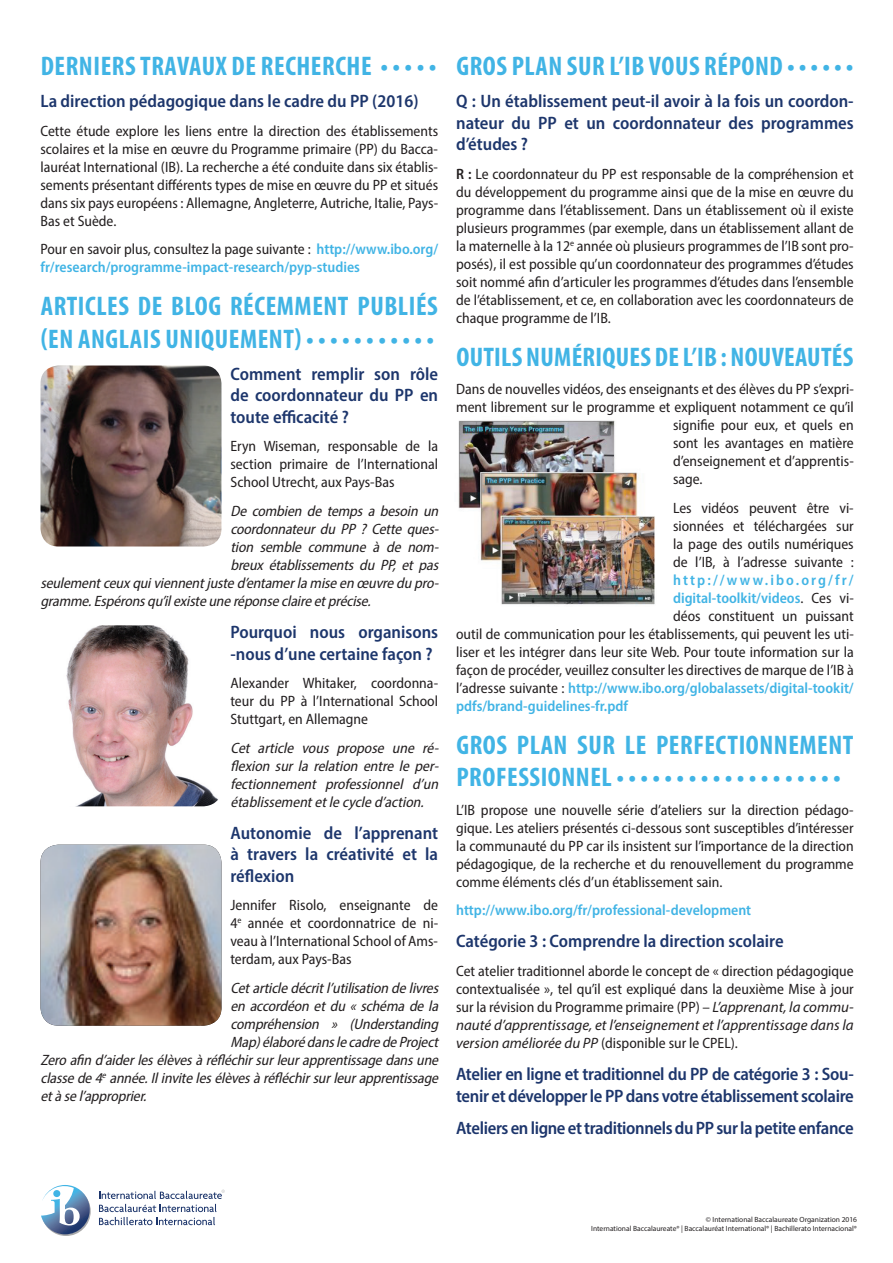
<style>
.page{position:relative;width:893px;height:1263px;background:#fff}
.page>*{position:absolute;margin:0;border:0;box-sizing:border-box;transform-origin:0 0}
.t1{font:700 condensed 27px/32.4px "Myriad Pro";letter-spacing:.02em;color:#41b4e5}
.t2{font:600 semi-condensed 18px/21.6px "Myriad Pro";color:#1d366c;text-align:justify}
.t3{font:600 semi-condensed 18px/21.6px "Myriad Pro";letter-spacing:-.02em;color:#1d366c}
.t4{font:semi-condensed 15px/18px "Myriad Pro";color:#231f20;text-align:justify}
.t5{font:italic semi-condensed 15px/18px "Myriad Pro";letter-spacing:-.01em;color:#231f20;text-align:justify}
.t6{font:600 semi-condensed 15px/18px "Myriad Pro";color:#41b4e5}
.t7{font:600 semi-condensed 15px "Myriad Pro";letter-spacing:.14em;color:#41b4e5}
.t8{font:7.5px/9px "Myriad Pro";color:#231f20;text-align:right}
.s1{font-weight:400;color:#231f20}
.s2{font-weight:600}
.s3{font-style:italic;font-stretch:normal}
</style>
<div class="page">
<svg style="left:41px;top:1185px;width:50px;height:51px"></svg>
<svg style="left:99px;top:1190px;width:126px;height:35px"></svg>
<img style="left:66px;top:625px;width:152px;height:181px">
<img style="left:40px;top:845px;width:181px;height:181px">
<img style="left:458px;top:420px;width:197px;height:185px">
<img style="left:40px;top:365px;width:181px;height:181px">
<h1 class="t1" style="left:41px;top:49px;width:397px">DERNIERS TRAVAUX DE RECHERCHE • • • • •</h1>
<p class="t2" style="left:40px;top:90px;width:379px">La direction pédagogique dans le cadre du PP (2016)</p>
<p class="t4" style="left:40px;top:121px;width:399px">Cette étude explore les liens entre la direction des établissements scolaires et la mise en œuvre du Programme primaire (PP) du Bacca&shy;lauréat International (IB). La recherche a été conduite dans six établis&shy;sements présentant différents types de mise en œuvre du PP et situés dans six pays européens : Allemagne, Angleterre, Autriche, Italie, Pays-Bas et Suède.</p>
<p class="t6" style="left:40px;top:240px;width:399px"><span class="s1">Pour en savoir plus, consultez la page suivante :</span> http://www.ibo.org/ fr/research/programme-impact-research/pyp-studies</p>
<h1 class="t1" style="left:41px;top:289px;width:399px">ARTICLES DE BLOG RÉCEMMENT PUBLIÉS (EN ANGLAIS UNIQUEMENT) • • • • • • • • • • •</h1>
<p class="t2" style="left:230px;top:362px;width:209px">Comment remplir son rôle de coordonnateur du PP en toute efficacité ?</p>
<p class="t4" style="left:230px;top:437px;width:209px">Eryn Wiseman, responsable de la section primaire de l’International School Utrecht, aux Pays-Bas</p>
<p class="t5" style="left:230px;top:502px;width:213px">De combien de temps a besoin un</p>
<p class="t5" style="left:230px;top:520px;width:213px">coordonnateur du PP ? Cette ques-</p>
<p class="t5" style="left:230px;top:538px;width:213px">tion semble commune à de nom-</p>
<p class="t5" style="left:230px;top:556px;width:213px">breux établissements du PP, et pas</p>
<p class="t5" style="left:40px;top:574px;width:403px">seulementceuxquiviennentjusted’entamerlamiseen œuvredu pro-</p>
<p class="t5" style="left:40px;top:592px;width:335px">gramme.Espéronsqu’ilexisteuneréponseclaireetprécise.</p>
<p class="t2" style="left:230px;top:621px;width:209px">Pourquoi nous organisons -nous d’une certaine façon ?</p>
<p class="t4" style="left:230px;top:674px;width:209px">Alexander Whitaker, coordonna&shy;teur du PP à l’International School Stuttgart, en Allemagne</p>
<p class="t5" style="left:230px;top:738px;width:213px">Cet article vous propose une ré&shy;flexion sur la relation entre le per&shy;fectionnement professionnel d’un établissementetlecycled’action.</p>
<p class="t2" style="left:230px;top:821px;width:209px">Autonomie de l’apprenant à travers la créativité et la réflexion</p>
<p class="t4" style="left:230px;top:896px;width:209px">Jennifer Risolo, enseignante de 4<sup>e</sup> année et coordonnatrice de ni&shy;veau à l’International School of Ams&shy;terdam, aux Pays-Bas</p>
<p class="t5" style="left:230px;top:979px;width:213px">Cetarticledécritl’utilisation delivres</p>
<p class="t5" style="left:230px;top:997px;width:213px">en accordéon et du « schéma de la</p>
<p class="t5" style="left:230px;top:1015px;width:213px">compréhension » (Understanding</p>
<p class="t5" style="left:230px;top:1033px;width:213px">Map)élaborédanslecadredeProject</p>
<p class="t5" style="left:40px;top:1051px;width:403px">Zeroafin d’aiderlesélèvesàréfléchirsurleurapprentissagedansune</p>
<p class="t5" style="left:40px;top:1069px;width:403px">classede4<sup>e</sup> année.Ilinvitelesélèvesàréfléchirsurleurapprentissage</p>
<p class="t5" style="left:40px;top:1087px;width:111px">etàsel’approprier.</p>
<h1 class="t1" style="left:456px;top:49px;width:399px">GROS PLAN SUR L’IB VOUS RÉPOND • • • • • •</h1>
<p class="t2" style="left:456px;top:90px;width:399px">Q : Un établissement peut-il avoir à la fois un coordon&shy;nateur du PP et un coordonnateur des programmes d’études ?</p>
<p class="t4" style="left:456px;top:165px;width:399px"><span class="s2">R :</span> Le coordonnateur du PP est responsable de la compréhension et du développement du programme ainsi que de la mise en œuvre du programme dans l’établissement. Dans un établissement où il existe plusieurs programmes (par exemple, dans un établissement allant de la maternelle à la 12<sup>e</sup> année où plusieurs programmes de l’IB sont pro&shy;posés), il est possible qu’un coordonnateur des programmes d’études soit nommé afin d’articuler les programmes d’études dans l’ensemble de l’établissement, et ce, en collaboration avec les coordonnateurs de chaque programme de l’IB.</p>
<h1 class="t1" style="left:456px;top:340px;width:399px">OUTILS NUMÉRIQUES DE L’IB : NOUVEAUTÉS</h1>
<p class="t4" style="left:456px;top:380px;width:399px">Dans de nouvelles vidéos, des enseignants et des élèves du PP s’expri-</p>
<p class="t4" style="left:456px;top:398px;width:399px">ment librement sur le programme et expliquent notamment ce qu’il</p>
<p class="t4" style="left:673px;top:416px;width:182px">signifie pour eux, et quels en</p>
<p class="t4" style="left:673px;top:434px;width:182px">sont les avantages en matière</p>
<p class="t4" style="left:673px;top:452px;width:182px">d’enseignement et d’apprentis-</p>
<p class="t4" style="left:673px;top:470px;width:31px">sage.</p>
<p class="t4" style="left:673px;top:499px;width:182px">Les vidéos peuvent être vi&shy;sionnées et téléchargées sur la page des outils numériques de l’IB, à l’adresse suivante :</p>
<p class="t7" style="left:673px;top:570px;width:182px">http://www.ibo.org/fr/</p>
<p class="t6" style="left:673px;top:588px;width:182px">digital-toolkit/videos<span class="s1">. Ces vi-</span></p>
<p class="t4" style="left:673px;top:607px;width:182px">déos constituent un puissant</p>
<p class="t4" style="left:456px;top:625px;width:399px">outil de communication pour les établissements, qui peuvent les uti-</p>
<p class="t4" style="left:456px;top:643px;width:399px">liser et les intégrer dans leur site Web. Pour toute information sur la</p>
<p class="t4" style="left:456px;top:661px;width:399px">façon de procéder, veuillez consulter les directives de marque de l’IB à</p>
<p class="t6" style="left:456px;top:678px;width:399px"><span class="s1">l’adresse suivante :</span> http://www.ibo.org/globalassets/digital-tookit/</p>
<p class="t6" style="left:456px;top:696px;width:173px">pdfs/brand-guidelines-fr.pdf</p>
<h1 class="t1" style="left:456px;top:728px;width:399px">GROS PLAN SUR LE PERFECTIONNEMENT<br>PROFESSIONNEL • • • • • • • • • • • • • • • • • • •</h1>
<p class="t4" style="left:456px;top:800px;width:399px">L’IB propose une nouvelle série d’ateliers sur la direction pédago&shy;gique. Les ateliers présentés ci-dessous sont susceptibles d’intéresser la communauté du PP car ils insistent sur l’importance de la direction pédagogique, de la recherche et du renouvellement du programme comme éléments clés d’un établissement sain.</p>
<p class="t6" style="left:456px;top:901px;width:297px">http://www.ibo.org/fr/professional-development</p>
<p class="t2" style="left:456px;top:930px;width:329px">Catégorie 3 : Comprendre la direction scolaire</p>
<p class="t4" style="left:456px;top:961px;width:399px">Cet atelier traditionnel aborde le concept de « direction pédagogique contextualisée », tel qu’il est expliqué dans la deuxième Mise à jour sur la révision du Programme primaire (PP) – <span class="s3">L’apprenant, la commu&shy;nauté d’apprentissage, et l’enseignement et l’apprentissage dans la version améliorée du PP</span> (disponible sur le CPEL).</p>
<p class="t3" style="left:456px;top:1063px;width:399px">Atelier en ligne et traditionnel du PP de catégorie 3 : Sou&shy;tenir et développer le PP dans votre établissement scolaire</p>
<p class="t3" style="left:456px;top:1116px;width:399px">Ateliers en ligne et traditionnels du PP sur la petite enfance</p>
<p class="t8" style="left:591px;top:1215px;width:267px">© International Baccalaureate Organization 2016<br>International Baccalaureate® | Baccalauréat International® | Bachillerato Internacional®</p>
</div>
